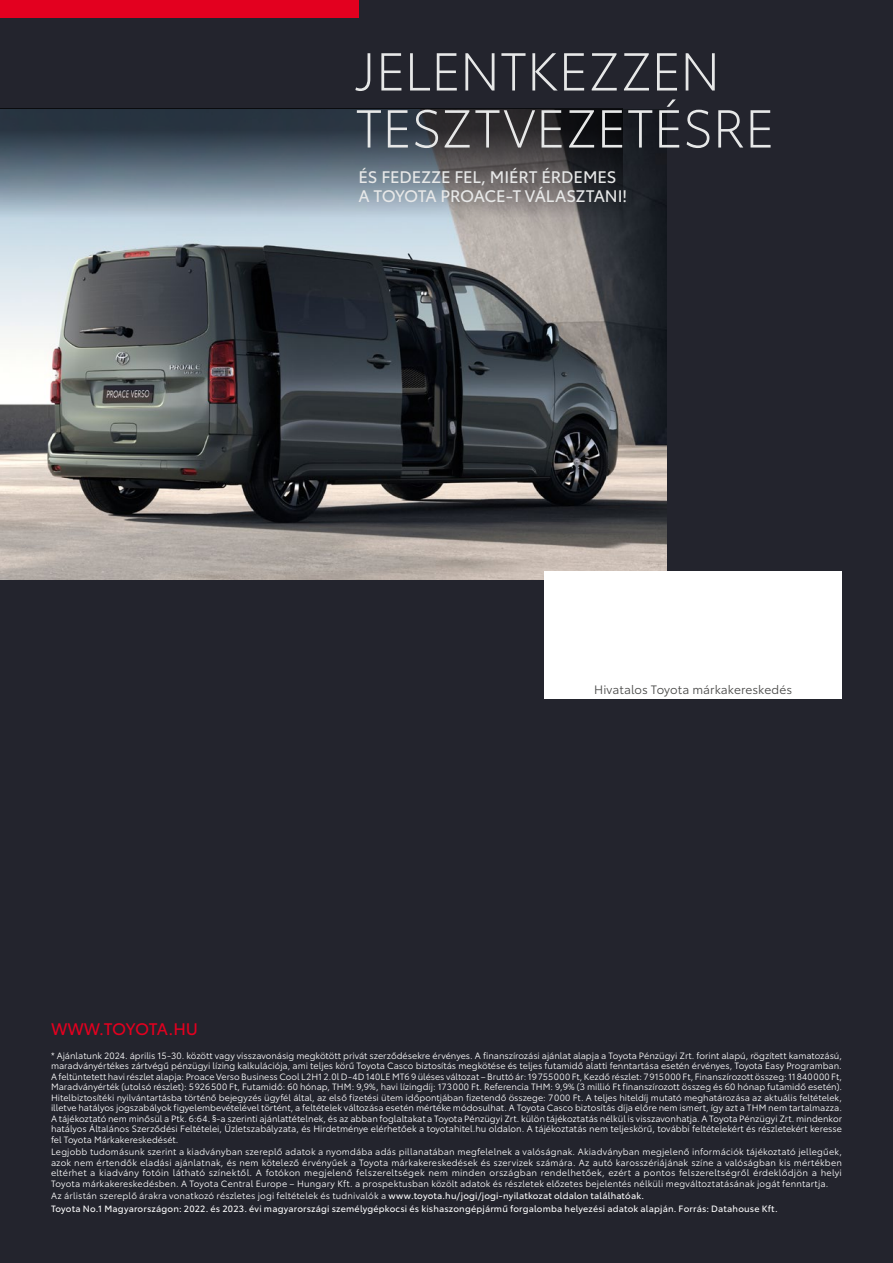
<style>
.page{position:relative;width:893px;height:1263px;background:#23242d}
.page>*{position:absolute;margin:0;border:0;box-sizing:border-box;transform-origin:0 0}
.t1{font:300 52.5px/57px "Toyota Type";letter-spacing:-.01em;color:#e7e8e8}
.t2{font:16.5px/19.5px "Toyota Type";letter-spacing:-.01em;color:#e7e8e8}
.t3{font:16.5px "Toyota Type";letter-spacing:-.025em;color:#e3001f}
.t4{font:12px "Toyota Type";letter-spacing:.005em;color:#494948}
.t5{font:9px/10.5px "Toyota Type";letter-spacing:.01em;color:#fff;text-align:justify}
.t6{font:9px/12.6px "Toyota Type";letter-spacing:.02em;color:#fff}
.s1{font-style:inherit}
</style>
<div class="page">
<img style="left:0;top:109px;width:666px;height:470px">
<div style="left:0;top:0;width:359px;height:17px;background:#e3001f"></div>
<svg style="left:0;top:109px;width:622px;height:144px;background:#707a84"></svg>
<div style="left:544px;top:571px;width:298px;height:128px;background:#fff"></div>
<h1 class="t1" style="left:355px;top:40px;width:421px">JELENTKEZZEN<br>TESZTVEZETÉSRE</h1>
<h2 class="t2" style="left:359px;top:166px;width:270px">ÉS FEDEZZE FEL, MIÉRT ÉRDEMES<br>A TOYOTA PROACE‑T VÁLASZTANI!</h2>
<h3 class="t4" style="left:594px;top:680px;width:200px">Hivatalos Toyota márkakereskedés</h3>
<h2 class="t3" style="left:51px;top:1017px;width:149px">WWW.TOYOTA.HU</h2>
<p class="t5" style="left:51px;top:1049px;width:792px">* Ajánlatunk 2024. április 15-30. között vagy visszavonásig megkötött privát szerződésekre érvényes. A finanszírozási ajánlat alapja a Toyota Pénzügyi Zrt. forint alapú, rögzített kamatozású, maradványértékes zártvégű pénzügyi lízing kalkulációja, ami teljes körű Toyota Casco biztosítás megkötése és teljes futamidő alatti fenntartása esetén érvényes, Toyota Easy Programban.<br>A feltüntetett havi részlet alapja: Proace Verso Business Cool L2H1 2.0l D-4D 140LE MT6 9 üléses változat – Bruttó ár: 19755000 Ft, Kezdő részlet: 7915000 Ft, Finanszírozott összeg: 11840000 Ft, Maradványérték (utolsó részlet): 5926500 Ft, Futamidő: 60 hónap, THM: 9,9%, havi lízingdíj: 173000 Ft. Referencia THM: 9,9% (3 millió Ft finanszírozott összeg és 60 hónap futamidő esetén).<br>Hitelbiztosítéki nyilvántartásba történő bejegyzés ügyfél által, az első fizetési ütem időpontjában fizetendő összege: 7000 Ft. A teljes hiteldíj mutató meghatározása az aktuális feltételek, illetve hatályos jogszabályok figyelembevételével történt, a feltételek változása esetén mértéke módosulhat. A Toyota Casco biztosítás díja előre nem ismert, így azt a THM nem tartalmazza.<br>A tájékoztató nem minősül a Ptk. 6:64. §-a szerinti ajánlattételnek, és az abban foglaltakat a Toyota Pénzügyi Zrt. külön tájékoztatás nélkül is visszavonhatja. A Toyota Pénzügyi Zrt. mindenkor hatályos Általános Szerződési Feltételei, Üzletszabályzata, és Hirdetménye elérhetőek a toyotahitel.hu oldalon. A tájékoztatás nem teljeskörű, további feltételekért és részletekért keresse fel Toyota Márkakereskedését.</p>
<p class="t5" style="left:51px;top:1146px;width:792px">Legjobb tudomásunk szerint a kiadványban szereplő adatok a nyomdába adás pillanatában megfelelnek a valóságnak. Akiadványban megjelenő információk tájékoztató jellegűek, azok nem értendők eladási ajánlatnak, és nem kötelező érvényűek a Toyota márkakereskedések és szervizek számára. Az autó karosszériájának színe a valóságban kis mértékben eltérhet a kiadvány fotóin látható színektől. A fotókon megjelenő felszereltségek nem minden országban rendelhetőek, ezért a pontos felszereltségről érdeklődjön a helyi Toyota márkakereskedésben. A Toyota Central Europe – Hungary Kft. a prospektusban közölt adatok és részletek előzetes bejelentés nélküli megváltoztatásának jogát fenntartja.</p>
<p class="t6" style="left:51px;top:1189px;width:728px"><span class="s1">Az árlistán szereplő árakra vonatkozó részletes jogi feltételek és tudnivalók a</span> www.toyota.hu/jogi/jogi-nyilatkozat oldalon találhatóak.<br>Toyota No.1 Magyarországon: 2022. és 2023. évi magyarországi személygépkocsi és kishaszongépjármű forgalomba helyezési adatok alapján. Forrás: Datahouse Kft.</p>
</div>
